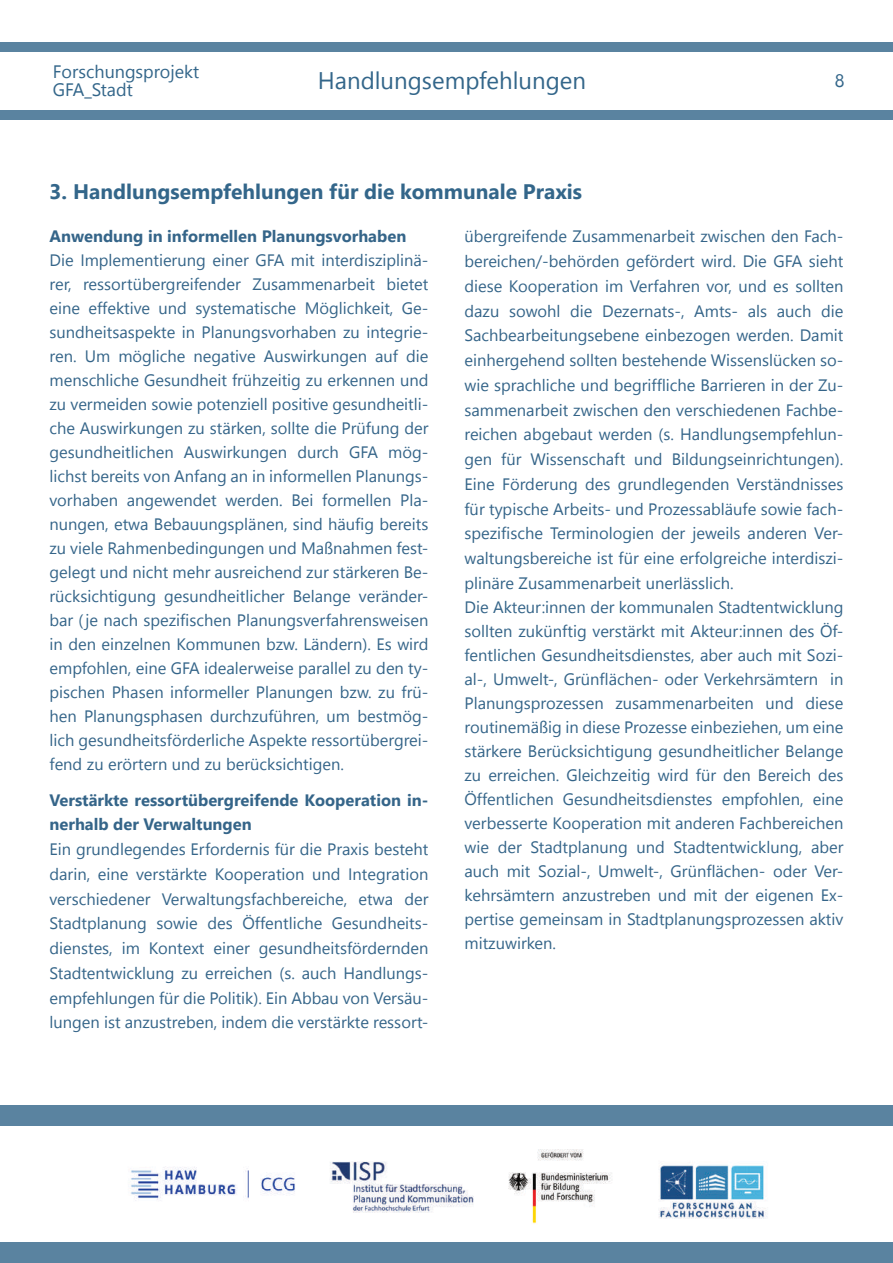
<style>
.page{position:relative;width:893px;height:1263px;background:#fff}
.page>*{position:absolute;margin:0;border:0;box-sizing:border-box;transform-origin:0 0}
.t1{font:24px "Leelawadee UI";color:#33668a}
.t2{font:700 21px "Leelawadee UI";color:#33668a}
.t3{font:18px/18px "Leelawadee UI";color:#33668a}
.t4{font:16.5px/24.3px "Leelawadee UI";color:#356589;text-align:justify}
.t5{font:700 16.5px/24px "Leelawadee UI";color:#356589}
</style>
<div class="page">
<div style="left:0;top:42px;width:893px;height:10px;background:#5a83a0"></div>
<div style="left:0;top:110px;width:893px;height:9px;background:#5a83a0"></div>
<div style="left:0;top:1105px;width:893px;height:20px;background:#5a83a0"></div>
<div style="left:0;top:1243px;width:893px;height:20px;background:#5a83a0"></div>
<img style="left:130px;top:1149px;width:637px;height:75px">
<p class="t3" style="left:53px;top:65px;width:148px">Forschungsprojekt<br>GFA_Stadt</p>
<h1 class="t1" style="left:318px;top:72px;width:270px">Handlungsempfehlungen</h1>
<p class="t2" style="left:50px;top:184px;width:534px">3. Handlungsempfehlungen für die kommunale Praxis</p>
<p class="t3" style="left:835px;top:73px;width:11px">8</p>
<p class="t5" style="left:50px;top:226px;width:358px">Anwendung in informellen Planungsvorhaben</p>
<p class="t4" style="left:50px;top:250px;width:380px">Die Implementierung einer GFA mit interdisziplinä&shy;rer, ressortübergreifender Zusammenarbeit bietet eine effektive und systematische Möglichkeit, Ge&shy;sundheitsaspekte in Planungsvorhaben zu integrie&shy;ren. Um mögliche negative Auswirkungen auf die menschliche Gesundheit frühzeitig zu erkennen und zu vermeiden sowie potenziell positive gesundheitli&shy;che Auswirkungen zu stärken, sollte die Prüfung der gesundheitlichen Auswirkungen durch GFA mög&shy;lichst bereits von Anfang an in informellen Planungs&shy;vorhaben angewendet werden. Bei formellen Pla&shy;nungen, etwa Bebauungsplänen, sind häufig bereits zu viele Rahmenbedingungen und Maßnahmen fest&shy;gelegt und nicht mehr ausreichend zur stärkeren Be&shy;rücksichtigung gesundheitlicher Belange veränder&shy;bar (je nach spezifischen Planungsverfahrensweisen in den einzelnen Kommunen bzw. Ländern). Es wird empfohlen, eine GFA idealerweise parallel zu den ty&shy;pischen Phasen informeller Planungen bzw. zu frü&shy;hen Planungsphasen durchzuführen, um bestmög&shy;lich gesundheitsförderliche Aspekte ressortübergrei&shy;fend zu erörtern und zu berücksichtigen.</p>
<p class="t5" style="left:50px;top:790px;width:380px">Verstärkte ressortübergreifende Kooperation in&shy;nerhalb der Verwaltungen</p>
<p class="t4" style="left:50px;top:838px;width:380px;line-height:24.8px">Ein grundlegendes Erfordernis für die Praxis besteht darin, eine verstärkte Kooperation und Integration verschiedener Verwaltungsfachbereiche, etwa der Stadtplanung sowie des Öffentliche Gesundheits&shy;dienstes, im Kontext einer gesundheitsfördernden Stadtentwicklung zu erreichen (s. auch Handlungs&shy;empfehlungen für die Politik). Ein Abbau von Versäu&shy;lungen ist anzustreben, indem die verstärkte ressort-</p>
<p class="t4" style="left:464px;top:226px;width:380px;text-align:left">übergreifende Zusammenarbeit zwischen den Fach&shy;bereichen/-behörden gefördert wird. Die GFA sieht diese Kooperation im Verfahren vor, und es sollten dazu sowohl die Dezernats-, Amts- als auch die Sachbearbeitungsebene einbezogen werden. Damit einhergehend sollten bestehende Wissenslücken so&shy;wie sprachliche und begriffliche Barrieren in der Zu&shy;sammenarbeit zwischen den verschiedenen Fachbe&shy;reichen abgebaut werden (s. Handlungsempfehlun&shy;gen für Wissenschaft und Bildungseinrichtungen).<br>Eine Förderung des grundlegenden Verständnisses für typische Arbeits- und Prozessabläufe sowie fach&shy;spezifische Terminologien der jeweils anderen Ver&shy;waltungsbereiche ist für eine erfolgreiche interdiszi&shy;plinäre Zusammenarbeit unerlässlich.<br>Die Akteur:innen der kommunalen Stadtentwicklung sollten zukünftig verstärkt mit Akteur:innen des Öf&shy;fentlichen Gesundheitsdienstes, aber auch mit Sozi&shy;al-, Umwelt-, Grünflächen- oder Verkehrsämtern in Planungsprozessen zusammenarbeiten und diese routinemäßig in diese Prozesse einbeziehen, um eine stärkere Berücksichtigung gesundheitlicher Belange zu erreichen. Gleichzeitig wird für den Bereich des Öffentlichen Gesundheitsdienstes empfohlen, eine verbesserte Kooperation mit anderen Fachbereichen wie der Stadtplanung und Stadtentwicklung, aber auch mit Sozial-, Umwelt-, Grünflächen- oder Ver&shy;kehrsämtern anzustreben und mit der eigenen Ex&shy;pertise gemeinsam in Stadtplanungsprozessen aktiv mitzuwirken.</p>
</div>
